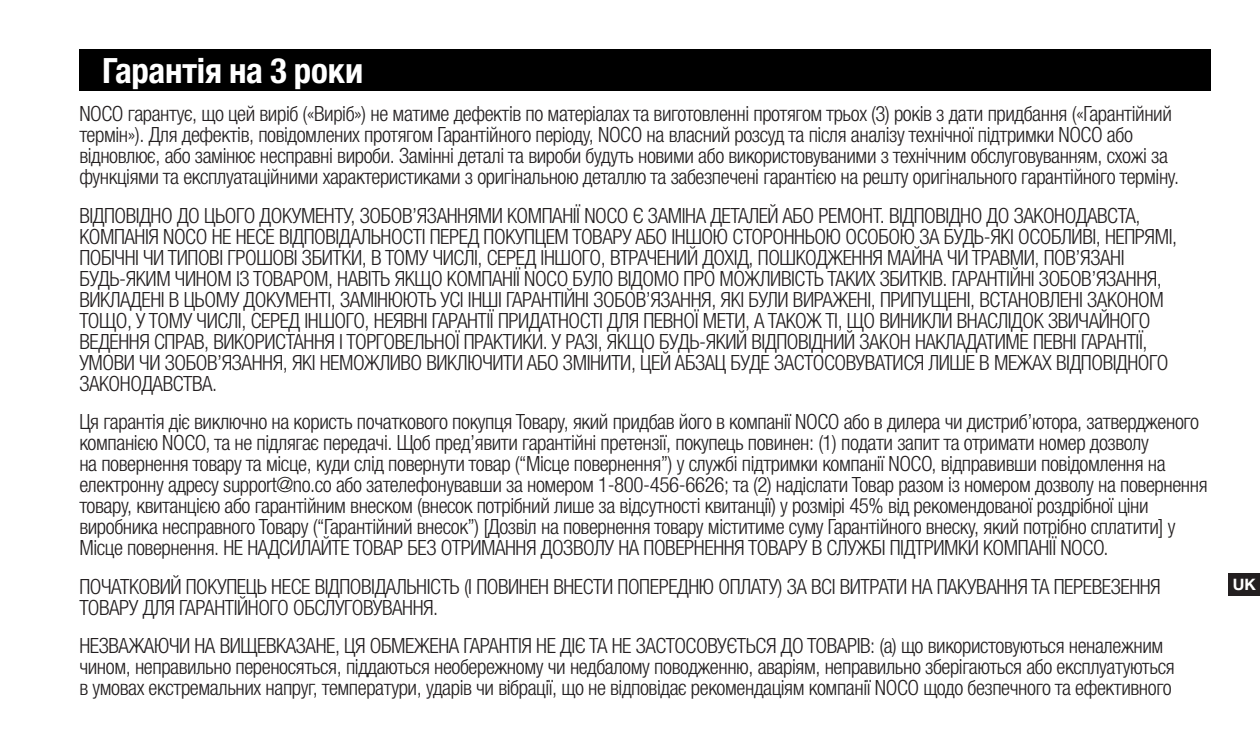
<style>
.page{position:relative;width:1260px;height:756px;background:#fff}
.page>*{position:absolute;margin:0;border:0;box-sizing:border-box;transform-origin:0 0}
.t1{font:700 condensed 35px "Helvetica Neue LTW1 G";letter-spacing:-.01em;color:#fff}
.Front_Page{font:300 condensed 21px/21px "Helvetica Neue LTW1 G";letter-spacing:-.02em;color:#231f20}
.t2{font:700 15.75px "Helvetica Neue LT Std";color:#fff}
</style>
<div class="page">
<div style="left:1228px;top:573px;width:32px;height:23px;background:#231f20"></div>
<div style="left:79px;top:50px;width:1131px;height:41px;background:#000"></div>
<p class="t1" style="left:102px;top:49px;width:263px">Гарантія на 3 роки</p>
<p class="Front_Page" style="left:79px;top:104px;width:1101px">NOCO гарантує, що цей виріб («Виріб») не матиме дефектів по матеріалах та виготовленні протягом трьох (3) років з дати придбання («Гарантійний термін»). Для дефектів, повідомлених протягом Гарантійного періоду, NOCO на власний розсуд та після аналізу технічної підтримки NOCO або відновлює, або замінює несправні вироби. Замінні деталі та вироби будуть новими або використовуваними з технічним обслуговуванням, схожі за функціями та експлуатаційними характеристиками з оригінальною деталлю та забезпечені гарантією на решту оригінального гарантійного терміну.</p>
<p class="Front_Page" style="left:79px;top:205px;width:1099px">ВІДПОВІДНО ДО ЦЬОГО ДОКУМЕНТУ, ЗОБОВ’ЯЗАННЯМИ КОМПАНІЇ NOCO Є ЗАМІНА ДЕТАЛЕЙ АБО РЕМОНТ. ВІДПОВІДНО ДО ЗАКОНОДАВСТА, КОМПАНІЯ NOCO НЕ НЕСЕ ВІДПОВІДАЛЬНОСТІ ПЕРЕД ПОКУПЦЕМ ТОВАРУ АБО ІНШОЮ СТОРОННЬОЮ ОСОБОЮ ЗА БУДЬ-ЯКІ ОСОБЛИВІ, НЕПРЯМІ, ПОБІЧНІ ЧИ ТИПОВІ ГРОШОВІ ЗБИТКИ, В ТОМУ ЧИСЛІ, СЕРЕД ІНШОГО, ВТРАЧЕНИЙ ДОХІД, ПОШКОДЖЕННЯ МАЙНА ЧИ ТРАВМИ, ПОВ’ЯЗАНІ БУДЬ-ЯКИМ ЧИНОМ ІЗ ТОВАРОМ, НАВІТЬ ЯКЩО КОМПАНІЇ NOCO БУЛО ВІДОМО ПРО МОЖЛИВІСТЬ ТАКИХ ЗБИТКІВ. ГАРАНТІЙНІ ЗОБОВ’ЯЗАННЯ, ВИКЛАДЕНІ В ЦЬОМУ ДОКУМЕНТІ, ЗАМІНЮЮТЬ УСІ ІНШІ ГАРАНТІЙНІ ЗОБОВ’ЯЗАННЯ, ЯКІ БУЛИ ВИРАЖЕНІ, ПРИПУЩЕНІ, ВСТАНОВЛЕНІ ЗАКОНОМ ТОЩО, У ТОМУ ЧИСЛІ, СЕРЕД ІНШОГО, НЕЯВНІ ГАРАНТІЇ ПРИДАТНОСТІ ДЛЯ ПЕВНОЇ МЕТИ, А ТАКОЖ ТІ, ЩО ВИНИКЛИ ВНАСЛІДОК ЗВИЧАЙНОГО ВЕДЕННЯ СПРАВ, ВИКОРИСТАННЯ І ТОРГОВЕЛЬНОЇ ПРАКТИКИ. У РАЗІ, ЯКЩО БУДЬ-ЯКИЙ ВІДПОВІДНИЙ ЗАКОН НАКЛАДАТИМЕ ПЕВНІ ГАРАНТІЇ, УМОВИ ЧИ ЗОБОВ’ЯЗАННЯ, ЯКІ НЕМОЖЛИВО ВИКЛЮЧИТИ АБО ЗМІНИТИ, ЦЕЙ АБЗАЦ БУДЕ ЗАСТОСОВУВАТИСЯ ЛИШЕ В МЕЖАХ ВІДПОВІДНОГО ЗАКОНОДАВСТВА.</p>
<p class="Front_Page" style="left:79px;top:412px;width:1130px">Ця гарантія діє виключно на користь початкового покупця Товару, який придбав його в компанії NOCO або в дилера чи дистриб’ютора, затвердженого компанією NOCO, та не підлягає передачі. Щоб пред’явити гарантійні претензії, покупець повинен: (1) подати запит та отримати номер дозволу<br>на повернення товару та місце, куди слід повернути товар (“Місце повернення”) у службі підтримки компанії NOCO, відправивши повідомлення на електронну адресу support@no.co або зателефонувавши за номером 1-800-456-6626; та (2) надіслати Товар разом із номером дозволу на повернення товару, квитанцією або гарантійним внеском (внесок потрібний лише за відсутності квитанції) у розмірі 45% від рекомендованої роздрібної ціни виробника несправного Товару (“Гарантійний внесок”) [Дозвіл на повернення товару міститиме суму Гарантійного внеску, який потрібно сплатити] у Місце повернення. НЕ НАДСИЛАЙТЕ ТОВАР БЕЗ ОТРИМАННЯ ДОЗВОЛУ НА ПОВЕРНЕННЯ ТОВАРУ В СЛУЖБІ ПІДТРИМКИ КОМПАНІЇ NOCO.</p>
<p class="Front_Page" style="left:79px;top:576px;width:1083px">ПОЧАТКОВИЙ ПОКУПЕЦЬ НЕСЕ ВІДПОВІДАЛЬНІСТЬ (І ПОВИНЕН ВНЕСТИ ПОПЕРЕДНЮ ОПЛАТУ) ЗА ВСІ ВИТРАТИ НА ПАКУВАННЯ ТА ПЕРЕВЕЗЕННЯ<br>ТОВАРУ ДЛЯ ГАРАНТІЙНОГО ОБСЛУГОВУВАННЯ.</p>
<p class="Front_Page" style="left:79px;top:636px;width:1097px">НЕЗВАЖАЮЧИ НА ВИЩЕВКАЗАНЕ, ЦЯ ОБМЕЖЕНА ГАРАНТІЯ НЕ ДІЄ ТА НЕ ЗАСТОСОВУЄТЬСЯ ДО ТОВАРІВ: (а) що використовуються неналежним чином, неправильно переносяться, піддаються необережному чи недбалому поводженню, аваріям, неправильно зберігаються або експлуатуються в умовах екстремальних напруг, температури, ударів чи вібрації, що не відповідає рекомендаціям компанії NOCO щодо безпечного та ефективного</p>
<p class="t2" style="left:1233px;top:574px;width:25px">UK</p>
</div>
